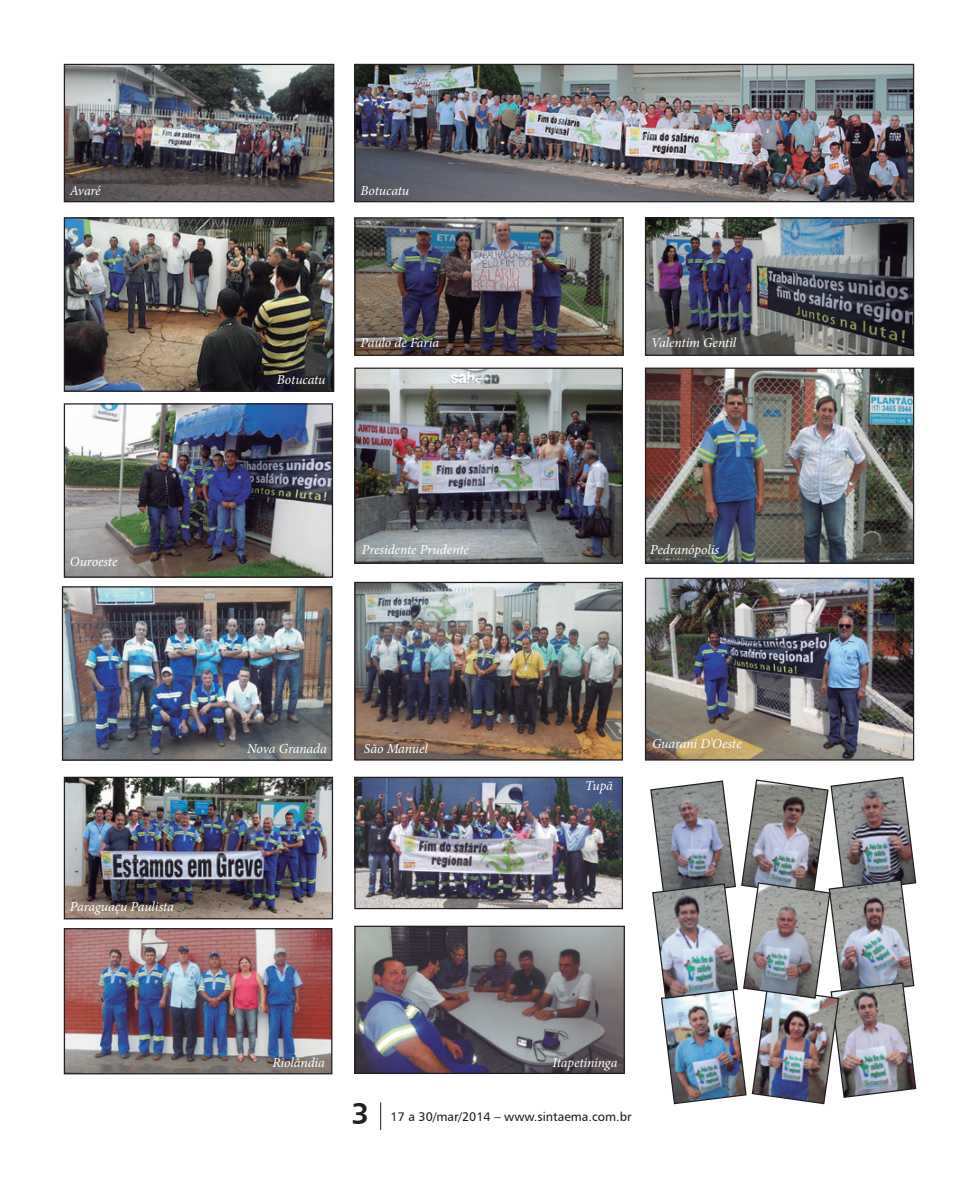
<style>
.page{position:relative;width:978px;height:1191px;background:#fff}
.page>*{position:absolute;margin:0;border:0;box-sizing:border-box;transform-origin:0 0}
.t1{font:30px "Humanist 777 BT Bold B";color:#231f20}
.Legenda{font:italic 13.75px "Minion Pro";letter-spacing:-.01em;color:#fff}
.t2{font:12.5px "Humanist 777 BT Roman B";color:#231f20}
</style>
<div class="page">
<svg style="left:380px;top:1102px;width:1px;height:28px"></svg>
<img style="left:356px;top:927px;width:267px;height:145px">
<div style="left:354px;top:925px;width:271px;height:149px;border:1px solid #231f20"></div>
<img style="left:64px;top:588px;width:266px;height:170px">
<div style="left:62px;top:586px;width:270px;height:174px;border:1px solid #231f20"></div>
<img style="left:66px;top:405px;width:265px;height:170px">
<div style="left:64px;top:403px;width:269px;height:174px;border:1px solid #231f20"></div>
<img style="left:647px;top:219px;width:265px;height:135px">
<div style="left:645px;top:217px;width:269px;height:139px;border:1px solid #231f20"></div>
<img style="left:66px;top:930px;width:264px;height:142px">
<div style="left:64px;top:928px;width:268px;height:146px;border:1px solid #231f20"></div>
<img style="left:356px;top:584px;width:265px;height:174px">
<div style="left:354px;top:582px;width:269px;height:178px;border:1px solid #231f20"></div>
<img style="left:356px;top:778px;width:265px;height:129px">
<div style="left:354px;top:776px;width:269px;height:133px;border:1px solid #231f20"></div>
<img style="left:66px;top:778px;width:265px;height:139px">
<div style="left:64px;top:776px;width:269px;height:143px;border:1px solid #231f20"></div>
<img style="left:356px;top:219px;width:266px;height:135px">
<div style="left:354px;top:217px;width:270px;height:139px;border:1px solid #231f20"></div>
<img style="left:647px;top:369px;width:265px;height:193px">
<div style="left:645px;top:367px;width:269px;height:197px;border:1px solid #231f20"></div>
<img style="left:356px;top:369px;width:265px;height:193px">
<div style="left:354px;top:367px;width:269px;height:197px;border:1px solid #231f20"></div>
<img style="left:66px;top:219px;width:266px;height:171px">
<div style="left:64px;top:217px;width:270px;height:175px;border:1px solid #231f20"></div>
<img style="left:66px;top:66px;width:266px;height:134px">
<div style="left:64px;top:64px;width:270px;height:138px;border:1px solid #231f20"></div>
<img style="left:647px;top:580px;width:265px;height:178px">
<div style="left:645px;top:578px;width:269px;height:182px;border:1px solid #231f20"></div>
<img style="left:356px;top:66px;width:556px;height:134px">
<div style="left:354px;top:64px;width:560px;height:138px;border:1px solid #231f20"></div>
<img style="left:650px;top:776px;width:267px;height:329px">
<p class="Legenda" style="left:70px;top:181px;width:32px">Avaré</p>
<p class="Legenda" style="left:361px;top:181px;width:50px">Botucatu</p>
<p class="Legenda" style="left:70px;top:552px;width:49px">Ouroeste</p>
<p class="Legenda" style="left:277px;top:370px;width:50px">Botucatu</p>
<p class="Legenda" style="left:361px;top:333px;width:80px">Paulo de Faria</p>
<p class="Legenda" style="left:362px;top:540px;width:109px">Presidente Prudente</p>
<p class="Legenda" style="left:651px;top:333px;width:87px">Valentim Gentil</p>
<p class="Legenda" style="left:650px;top:540px;width:71px">Pedranópolis</p>
<p class="Legenda" style="left:70px;top:897px;width:106px">Paraguaçu Paulista</p>
<p class="Legenda" style="left:247px;top:738px;width:81px">Nova Granada</p>
<p class="Legenda" style="left:364px;top:738px;width:65px">São Manuel</p>
<p class="Legenda" style="left:585px;top:776px;width:29px">Tupã</p>
<p class="Legenda" style="left:652px;top:734px;width:91px">Guarani D’Oeste</p>
<p class="Legenda" style="left:273px;top:1052px;width:54px">Riolândia</p>
<p class="Legenda" style="left:553px;top:1053px;width:66px">Itapetininga</p>
<p class="t1" style="left:351px;top:1094px;width:19px">3</p>
<p class="t2" style="left:391px;top:1108px;width:243px">17 a 30/mar/2014 – www.sintaema.com.br</p>
</div>
